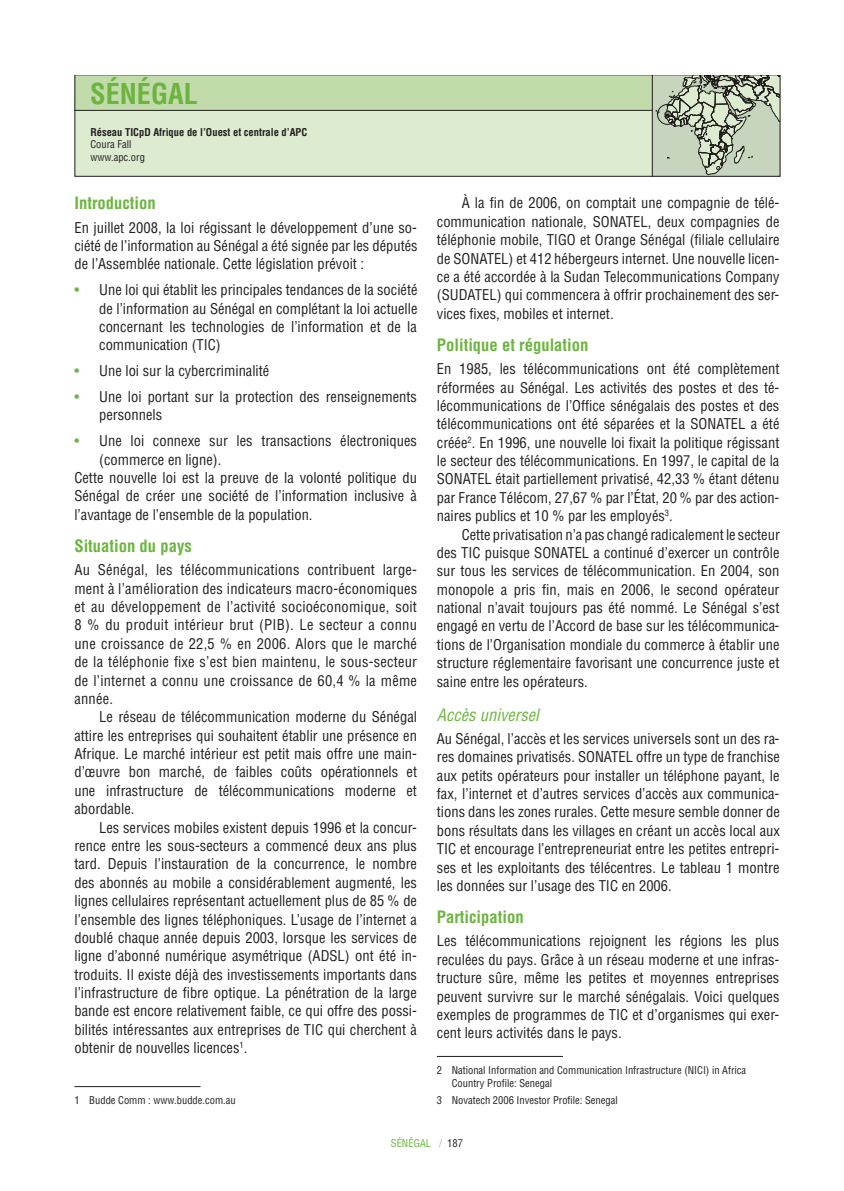
<style>
.page{position:relative;width:844px;height:1191px;background:#fff}
.page>*{position:absolute;margin:0;border:0;box-sizing:border-box;transform-origin:0 0}
.t1{font:700 condensed 28px "Helvetica";color:#6cb43f}
.t2{font:700 condensed 16.62px "Helvetica";color:#6cb43f}
.t3{font:italic condensed 16.62px "Helvetica";color:#6cb43f}
.t4{font:condensed 14.53px/18.4px "Helvetica";color:#231f20;text-align:justify}
.t5{font:condensed 10.5px/12.6px "Helvetica";color:#231f20}
.t6{font:700 condensed 10.5px "Helvetica";color:#231f20}
.t7{font:condensed 10.5px "Helvetica";color:#6cb43f}
.s1{color:#a8a9ad}
.s2{color:#231f20}
</style>
<div class="page">
<hr style="left:74px;top:1086px;width:126px;height:1px;background:#231f20">
<hr style="left:437px;top:1056px;width:126px;height:1px;background:#231f20">
<svg style="left:74px;top:76px;width:706px;height:101px;background:#cfe1bf"></svg>
<hr style="left:651px;top:76px;width:1px;height:101px;background:#231f20">
<svg style="left:652px;top:76px;width:127px;height:100px;background:#aeb8a5"></svg>
<div style="left:657px;top:104px;width:21px;height:21px;border:1px solid #231f20;border-radius:50%"></div>
<h1 class="t1" style="left:90px;top:76px;width:109px">SÉNÉGAL</h1>
<p class="t6" style="left:90px;top:125px;width:218px">Réseau TICpD Afrique de l’Ouest et centrale d’APC</p>
<p class="t5" style="left:90px;top:138px;width:56px">Coura Fall www.apc.org</p>
<p class="t2" style="left:74px;top:193px;width:83px">Introduction</p>
<p class="t4" style="left:74px;top:218px;width:344px">En juillet 2008, la loi régissant le développement d’une so&shy;ciété de l’information au Sénégal a été signée par les députés de l’Assemblée nationale. Cette législation prévoit :</p>
<p class="t4" style="left:99px;top:281px;width:320px">Une loi qui établit les principales tendances de la société de l’information au Sénégal en complétant la loi actuelle concernant les technologies de l’information et de la communication (TIC)</p>
<p class="t4" style="left:99px;top:358px;width:319px;line-height:25.7px">Une loi sur la cybercriminalité<br>Une loi portant sur la protection des renseignements</p>
<p class="t4" style="left:99px;top:402px;width:319px;line-height:25.7px">personnels<br>Une loi connexe sur les transactions électroniques</p>
<p class="t4" style="left:74px;top:450px;width:344px;text-align:left;text-indent:25px">(commerce en ligne).<br>Cette nouvelle loi est la preuve de la volonté politique du Sénégal de créer une société de l’information inclusive à l’avantage de l’ensemble de la population.</p>
<p class="t2" style="left:74px;top:535px;width:119px">Situation du pays</p>
<p class="t4" style="left:74px;top:561px;width:344px">Au Sénégal, les télécommunications contribuent large&shy;ment à l’amélioration des indicateurs macro-économiques et au développement de l’activité socioéconomique, soit 8 % du produit intérieur brut (PIB). Le secteur a connu une croissance de 22,5 % en 2006. Alors que le marché de la téléphonie fixe s’est bien maintenu, le sous-secteur de l’internet a connu une croissance de 60,4 % la même année.</p>
<p class="t4" style="left:74px;top:708px;width:344px;text-indent:25px">Le réseau de télécommunication moderne du Sénégal attire les entreprises qui souhaitent établir une présence en Afrique. Le marché intérieur est petit mais offre une main&shy;d’œuvre bon marché, de faibles coûts opérationnels et une infrastructure de télécommunications moderne et abordable.</p>
<p class="t4" style="left:74px;top:818px;width:344px;text-indent:25px">Les services mobiles existent depuis 1996 et la concur&shy;rence entre les sous-secteurs a commencé deux ans plus tard. Depuis l’instauration de la concurrence, le nombre des abonnés au mobile a considérablement augmenté, les lignes cellulaires représentant actuellement plus de 85 % de l’ensemble des lignes téléphoniques. L’usage de l’internet a doublé chaque année depuis 2003, lorsque les services de ligne d’abonné numérique asymétrique (ADSL) ont été in&shy;troduits. Il existe déjà des investissements importants dans l’infrastructure de fibre optique. La pénétration de la large bande est encore relativement faible, ce qui offre des possi&shy;bilités intéressantes aux entreprises de TIC qui cherchent à obtenir de nouvelles licences<sup>1</sup>.</p>
<p class="t5" style="left:74px;top:1094px;width:163px">1 Budde Comm : www.budde.com.au</p>
<p class="t4" style="left:437px;top:194px;width:344px;text-indent:25px">À la fin de 2006, on comptait une compagnie de télé&shy;communication nationale, SONATEL, deux compagnies de téléphonie mobile, TIGO et Orange Sénégal (filiale cellulaire de SONATEL) et 412 hébergeurs internet. Une nouvelle licen&shy;ce a été accordée à la Sudan Telecommunications Company (SUDATEL) qui commencera à offrir prochainement des ser&shy;vices fixes, mobiles et internet.</p>
<p class="t2" style="left:437px;top:334px;width:153px">Politique et régulation</p>
<p class="t4" style="left:437px;top:359px;width:344px">En 1985, les télécommunications ont été complètement réformées au Sénégal. Les activités des postes et des té&shy;lécommunications de l’Office sénégalais des postes et des télécommunications ont été séparées et la SONATEL a été créée<sup>2</sup>. En 1996, une nouvelle loi fixait la politique régissant le secteur des télécommunications. En 1997, le capital de la SONATEL était partiellement privatisé, 42,33 % étant détenu par France Télécom, 27,67 % par l’État, 20 % par des action&shy;naires publics et 10 % par les employés<sup>3</sup>.</p>
<p class="t4" style="left:437px;top:525px;width:344px;text-indent:25px">Cette privatisation n’a pas changé radicalement le secteur des TIC puisque SONATEL a continué d’exercer un contrôle sur tous les services de télécommunication. En 2004, son monopole a pris fin, mais en 2006, le second opérateur national n’avait toujours pas été nommé. Le Sénégal s’est engagé en vertu de l’Accord de base sur les télécommunica&shy;tions de l’Organisation mondiale du commerce à établir une structure réglementaire favorisant une concurrence juste et saine entre les opérateurs.</p>
<p class="t3" style="left:437px;top:704px;width:103px">Accès universel</p>
<p class="t4" style="left:437px;top:729px;width:344px">Au Sénégal, l’accès et les services universels sont un des ra&shy;res domaines privatisés. SONATEL offre un type de franchise aux petits opérateurs pour installer un téléphone payant, le fax, l’internet et d’autres services d’accès aux communica&shy;tions dans les zones rurales. Cette mesure semble donner de bons résultats dans les villages en créant un accès local aux TIC et encourage l’entrepreneuriat entre les petites entrepri&shy;ses et les exploitants des télécentres. Le tableau 1 montre les données sur l’usage des TIC en 2006.</p>
<p class="t2" style="left:437px;top:906px;width:88px">Participation</p>
<p class="t4" style="left:437px;top:931px;width:344px">Les télécommunications rejoignent les régions les plus reculées du pays. Grâce à un réseau moderne et une infras&shy;tructure sûre, même les petites et moyennes entreprises peuvent survivre sur le marché sénégalais. Voici quelques exemples de programmes de TIC et d’organismes qui exer&shy;cent leurs activités dans le pays.</p>
<p class="t5" style="left:451px;top:1063px;width:296px;text-indent:-15px">2 National Information and Communication Infrastructure (NICI) in Africa<br>Country Profile: Senegal</p>
<p class="t5" style="left:437px;top:1094px;width:182px">3 Novatech 2006 Investor Profile: Senegal</p>
<p class="t7" style="left:391px;top:1137px;width:74px">SÉNÉGAL <span class="s1">/</span> <span class="s2">187</span></p>
</div>
